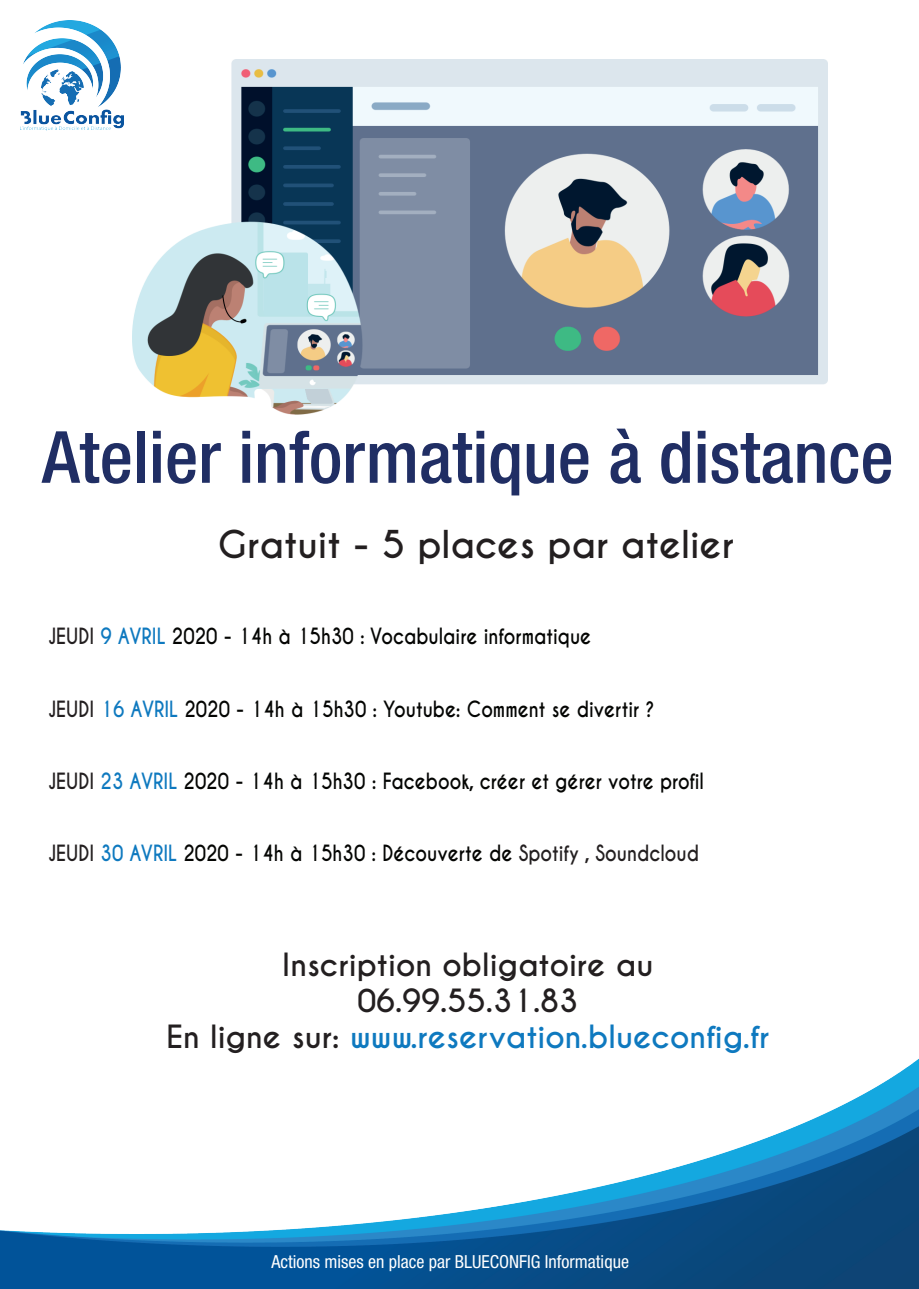
<style>
.page{position:relative;width:919px;height:1289px;background:#fff}
.page>*{position:absolute;margin:0;border:0;box-sizing:border-box;transform-origin:0 0}
.t1{font:500 condensed 72px "Helvetica Neue LT Pro";color:#202e64}
.t2{font:700 36px "Caviar Dreams";color:#231f20}
.t3{font:700 30px/36px "Caviar Dreams";color:#231f20;text-align:center}
.t4{font:700 21px "Caviar Dreams";color:#040503;scale:.86 1}
.t5{font:condensed 18px "Helvetica Neue LT Pro";color:#fff}
.s1{color:#231f20}
.s2{color:#0e79bf}
</style>
<div class="page">
<img style="left:0;top:1059px;width:918px;height:229px">
<img style="left:20px;top:21px;width:104px;height:109px">
<img style="left:133px;top:59px;width:694px;height:355px">
<h1 class="t1" style="left:42px;top:414px;width:853px">Atelier informatique à distance</h1>
<h2 class="t2" style="left:218px;top:522px;width:517px">Gratuit - 5 places par atelier</h2>
<p class="t4" style="left:48px;top:624px;width:633px"><span class="s1">JEUDI</span> <span class="s2">9 AVRIL</span> 2020 - 14h à 15h30 : Vocabulaire informatique</p>
<p class="t4" style="left:48px;top:696px;width:706px"><span class="s1">JEUDI</span> <span class="s2">16 AVRIL</span> 2020 - 14h à 15h30 : Youtube: Comment se divertir ?</p>
<p class="t4" style="left:48px;top:768px;width:764px"><span class="s1">JEUDI</span> <span class="s2">23 AVRIL</span> 2020 - 14h à 15h30 : Facebook, créer et gérer votre profil</p>
<p class="t4" style="left:48px;top:840px;width:758px"><span class="s1">JEUDI</span> <span class="s2">30 AVRIL</span> 2020 - 14h à 15h30 : Découverte de <span class="s1">Spotify , Soundcloud</span></p>
<h3 class="t3" style="left:166px;top:947px;width:604px">Inscription obligatoire au<br>06.99.55.31.83<br>En ligne sur: <span class="s2">www.reservation.blueconfig.fr</span></h3>
<p class="t5" style="left:271px;top:1251px;width:359px">Actions mises en place par BLUECONFIG Informatique</p>
</div>
